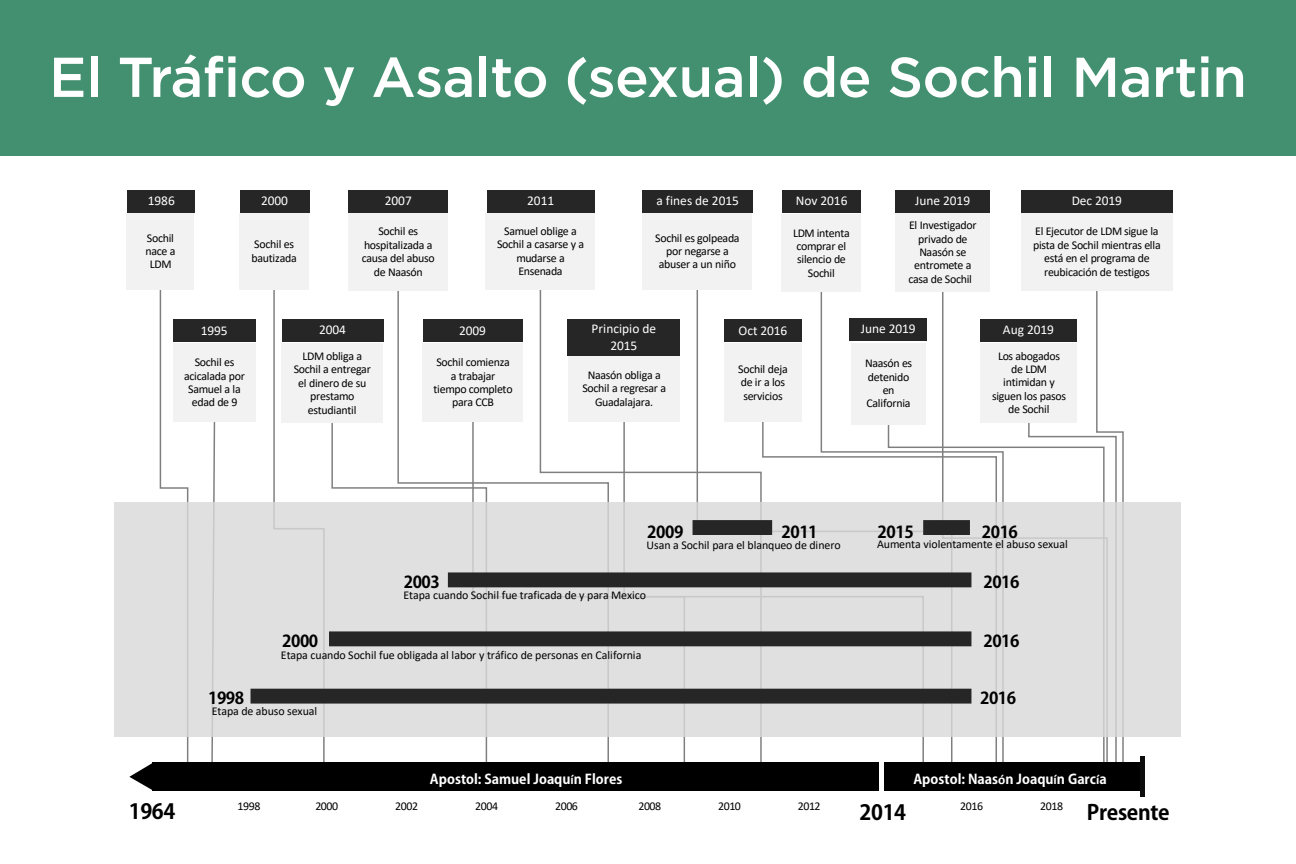
<style>
.page{position:relative;width:1296px;height:864px;background:#fff}
.page>*{position:absolute;margin:0;border:0;box-sizing:border-box;transform-origin:0 0}
.t1{font:500 56px "Gotham";letter-spacing:-.01em;color:#fff}
.t2{font:700 20.85px "Adobe Gothic Std";letter-spacing:-.02em;color:#000}
.t3{font:700 16.4px "Adobe Gothic Std";letter-spacing:-.025em;color:#000}
.t4{font:13.4px/16.4px "Calibri";letter-spacing:-.005em;color:#fff;text-align:center}
.t5{font:700 13.4px "Adobe Gothic Std";letter-spacing:.005em;color:#fff}
.t6{font:11.9px/13.4px "Calibri";letter-spacing:-.025em;color:#000;text-align:center}
.s1{font-family:"Calibri"}
</style>
<div class="page">
<div style="left:0;top:0;width:1296px;height:156px;background:#439071"></div>
<svg style="left:1109px;top:290px;width:15px;height:472px"></svg>
<svg style="left:953px;top:290px;width:156px;height:472px"></svg>
<svg style="left:953px;top:420px;width:45px;height:342px"></svg>
<svg style="left:762px;top:288px;width:191px;height:474px"></svg>
<svg style="left:610px;top:288px;width:152px;height:132px"></svg>
<svg style="left:686px;top:420px;width:239px;height:342px"></svg>
<svg style="left:610px;top:422px;width:76px;height:340px"></svg>
<svg style="left:211px;top:422px;width:5px;height:340px"></svg>
<svg style="left:331px;top:423px;width:66px;height:80px"></svg>
<svg style="left:273px;top:289px;width:52px;height:473px"></svg>
<svg style="left:397px;top:289px;width:213px;height:473px"></svg>
<div style="left:153px;top:762px;width:988px;height:29px;background:#000"></div>
<div style="left:115px;top:503px;width:1066px;height:234px;background:#e0e0e0"></div>
<hr style="left:879px;top:762px;width:4px;height:30px;background:#fff">
<div style="left:724px;top:320px;width:78px;height:22px;background:#262626"></div>
<div style="left:724px;top:343px;width:78px;height:79px;background:#f2f2f2"></div>
<div style="left:782px;top:190px;width:79px;height:23px;background:#262626"></div>
<div style="left:782px;top:214px;width:79px;height:78px;background:#f2f2f2"></div>
<div style="left:895px;top:190px;width:95px;height:23px;background:#262626"></div>
<div style="left:896px;top:213px;width:94px;height:78px;background:#f2f2f2"></div>
<div style="left:850px;top:318px;width:77px;height:23px;background:#262626"></div>
<div style="left:981px;top:343px;width:96px;height:79px;background:#f2f2f2"></div>
<div style="left:980px;top:319px;width:97px;height:23px;background:#262626"></div>
<div style="left:1021px;top:213px;width:152px;height:77px;background:#f2f2f2"></div>
<div style="left:1021px;top:190px;width:152px;height:23px;background:#262626"></div>
<div style="left:127px;top:213px;width:67px;height:76px;background:#f2f2f2"></div>
<div style="left:128px;top:190px;width:67px;height:23px;background:#262626"></div>
<div style="left:173px;top:343px;width:82px;height:79px;background:#f2f2f2"></div>
<div style="left:173px;top:320px;width:82px;height:22px;background:#262626"></div>
<div style="left:239px;top:213px;width:70px;height:76px;background:#f2f2f2"></div>
<div style="left:240px;top:190px;width:69px;height:23px;background:#262626"></div>
<div style="left:281px;top:343px;width:102px;height:80px;background:#f2f2f2"></div>
<div style="left:282px;top:319px;width:101px;height:22px;background:#262626"></div>
<div style="left:348px;top:213px;width:100px;height:77px;background:#f2f2f2"></div>
<div style="left:348px;top:190px;width:100px;height:23px;background:#262626"></div>
<div style="left:423px;top:343px;width:100px;height:79px;background:#f2f2f2"></div>
<div style="left:423px;top:320px;width:99px;height:22px;background:#262626"></div>
<div style="left:486px;top:213px;width:109px;height:76px;background:#f2f2f2"></div>
<div style="left:487px;top:190px;width:107px;height:23px;background:#262626"></div>
<div style="left:251px;top:689px;width:720px;height:15px;background:#262626"></div>
<div style="left:329px;top:631px;width:642px;height:15px;background:#262626"></div>
<div style="left:693px;top:520px;width:79px;height:15px;background:#262626"></div>
<div style="left:923px;top:520px;width:47px;height:15px;background:#262626"></div>
<div style="left:448px;top:572px;width:523px;height:15px;background:#262626"></div>
<div style="left:568px;top:355px;width:112px;height:67px;background:#f2f2f2"></div>
<div style="left:568px;top:320px;width:112px;height:36px;background:#262626"></div>
<hr style="left:1140px;top:757px;width:4px;height:40px;background:#0d0d0d">
<svg style="left:129px;top:289px;width:60px;height:502px"></svg>
<div style="left:643px;top:190px;width:110px;height:23px;background:#262626"></div>
<div style="left:643px;top:213px;width:109px;height:76px;background:#f2f2f2"></div>
<div style="left:851px;top:343px;width:75px;height:81px;background:#f2f2f2"></div>
<p class="t1" style="left:49px;top:40px;width:1200px">El Tráfico y Asalto (sexual) de Sochil Martin</p>
<p class="t4" style="left:148px;top:192px;width:28px">1986</p>
<p class="t6" style="left:146px;top:231px;width:31px">Sochil nace a<br>LDM</p>
<p class="t4" style="left:261px;top:192px;width:28px">2000</p>
<p class="t6" style="left:252px;top:237px;width:47px;line-height:13.6px;text-align:left">Sochil es bautizada</p>
<p class="t4" style="left:385px;top:192px;width:28px">2007</p>
<p class="t6" style="left:362px;top:224px;width:74px">Sochil es hospitalizada a causa del abuso de Naasón</p>
<p class="t4" style="left:527px;top:192px;width:28px">2011</p>
<p class="t6" style="left:497px;top:224px;width:89px">Samuel oblige a<br>Sochil a casarse y a mudarse a<br>Ensenada</p>
<p class="t4" style="left:657px;top:192px;width:84px">a fines de 2015</p>
<p class="t6" style="left:655px;top:231px;width:86px">Sochil es golpeada por negarse a abuser a un niño</p>
<p class="t4" style="left:796px;top:192px;width:53px">Nov 2016</p>
<p class="t6" style="left:793px;top:226px;width:58px">LDM intenta comprar el silencio de<br>Sochil</p>
<p class="t4" style="left:915px;top:192px;width:57px">June 2019</p>
<p class="t6" style="left:908px;top:218px;width:70px">El Investigador privado de<br>Naasón se entromete a casa de Sochil</p>
<p class="t4" style="left:1072px;top:192px;width:52px">Dec 2019</p>
<p class="t6" style="left:1033px;top:224px;width:129px">El Ejecutor de LDM sigue la pista de Sochil mientras ella está en el programa de reubicación de testigos</p>
<p class="t4" style="left:201px;top:322px;width:28px">1995</p>
<p class="t6" style="left:184px;top:355px;width:62px">Sochil es acicalada por<br>Samuel a la edad de 9</p>
<p class="t4" style="left:319px;top:321px;width:28px">2004</p>
<p class="t6" style="left:294px;top:349px;width:79px">LDM obliga a<br>Sochil a entregar el dinero de su prestamo estudiantil</p>
<p class="t4" style="left:459px;top:322px;width:28px">2009</p>
<p class="t6" style="left:434px;top:355px;width:81px">Sochil comienza a trabajar tiempo completo para CCB</p>
<p class="t4" style="left:592px;top:320px;width:66px">Principio de<br>2015</p>
<p class="t6" style="left:582px;top:368px;width:85px">Naasón obliga a<br>Sochil a regresar a<br>Guadalajara.</p>
<p class="t4" style="left:739px;top:322px;width:50px">Oct 2016</p>
<p class="t6" style="left:738px;top:362px;width:51px;text-align:left">Sochil deja de ir a los servicios</p>
<p class="t4" style="left:861px;top:320px;width:57px">June 2019</p>
<p class="t6" style="left:865px;top:356px;width:49px">Naasón es detenido en<br>California</p>
<p class="t4" style="left:1003px;top:321px;width:53px">Aug 2019</p>
<p class="t6" style="left:992px;top:349px;width:75px">Los abogados de LDM intimidan y siguen los pasos de Sochil</p>
<p class="t3" style="left:647px;top:522px;width:38px">2009</p>
<p class="t3" style="left:781px;top:522px;width:38px">2011</p>
<p class="t6" style="left:647px;top:538px;width:196px">Usan a Sochil para el blanqueo de dinero</p>
<p class="t3" style="left:878px;top:522px;width:38px">2015</p>
<p class="t3" style="left:982px;top:522px;width:38px">2016</p>
<p class="t6" style="left:877px;top:537px;width:192px">Aumenta violentamente el abuso sexual</p>
<p class="t3" style="left:404px;top:572px;width:38px">2003</p>
<p class="t3" style="left:983px;top:572px;width:38px">2016</p>
<p class="t6" style="left:404px;top:588px;width:244px">Etapa cuando Sochil fue traficada de y para Mexico</p>
<p class="t3" style="left:282px;top:631px;width:38px">2000</p>
<p class="t3" style="left:983px;top:631px;width:38px">2016</p>
<p class="t6" style="left:281px;top:648px;width:362px">Etapa cuando Sochil fue obligada al labor y tráfico de personas en California</p>
<p class="t3" style="left:208px;top:689px;width:38px">1998</p>
<p class="t3" style="left:980px;top:689px;width:38px">2016</p>
<p class="t6" style="left:212px;top:704px;width:107px">Etapa de abuso sexual</p>
<p class="t5" style="left:430px;top:771px;width:194px">Apostol: Samuel Joaqu<span class="s1">í</span>n Flores</p>
<p class="t5" style="left:913px;top:771px;width:195px">Apostol: Naas<span class="s1">ó</span>n Joaqu<span class="s1">í</span>n Garc<span class="s1">í</span>a</p>
<p class="t2" style="left:129px;top:798px;width:48px">1964</p>
<p class="t2" style="left:860px;top:799px;width:48px">2014</p>
<p class="t6" style="left:238px;top:799px;width:24px">1998</p>
<p class="t6" style="left:315px;top:799px;width:24px">2000</p>
<p class="t6" style="left:395px;top:799px;width:24px">2002</p>
<p class="t6" style="left:475px;top:799px;width:24px">2004</p>
<p class="t6" style="left:555px;top:799px;width:24px">2006</p>
<p class="t6" style="left:638px;top:799px;width:24px">2008</p>
<p class="t6" style="left:718px;top:799px;width:24px">2010</p>
<p class="t6" style="left:798px;top:799px;width:24px">2012</p>
<p class="t6" style="left:960px;top:799px;width:24px">2016</p>
<p class="t6" style="left:1040px;top:799px;width:24px">2018</p>
<p class="t2" style="left:1087px;top:799px;width:84px">Presente</p>
</div>
